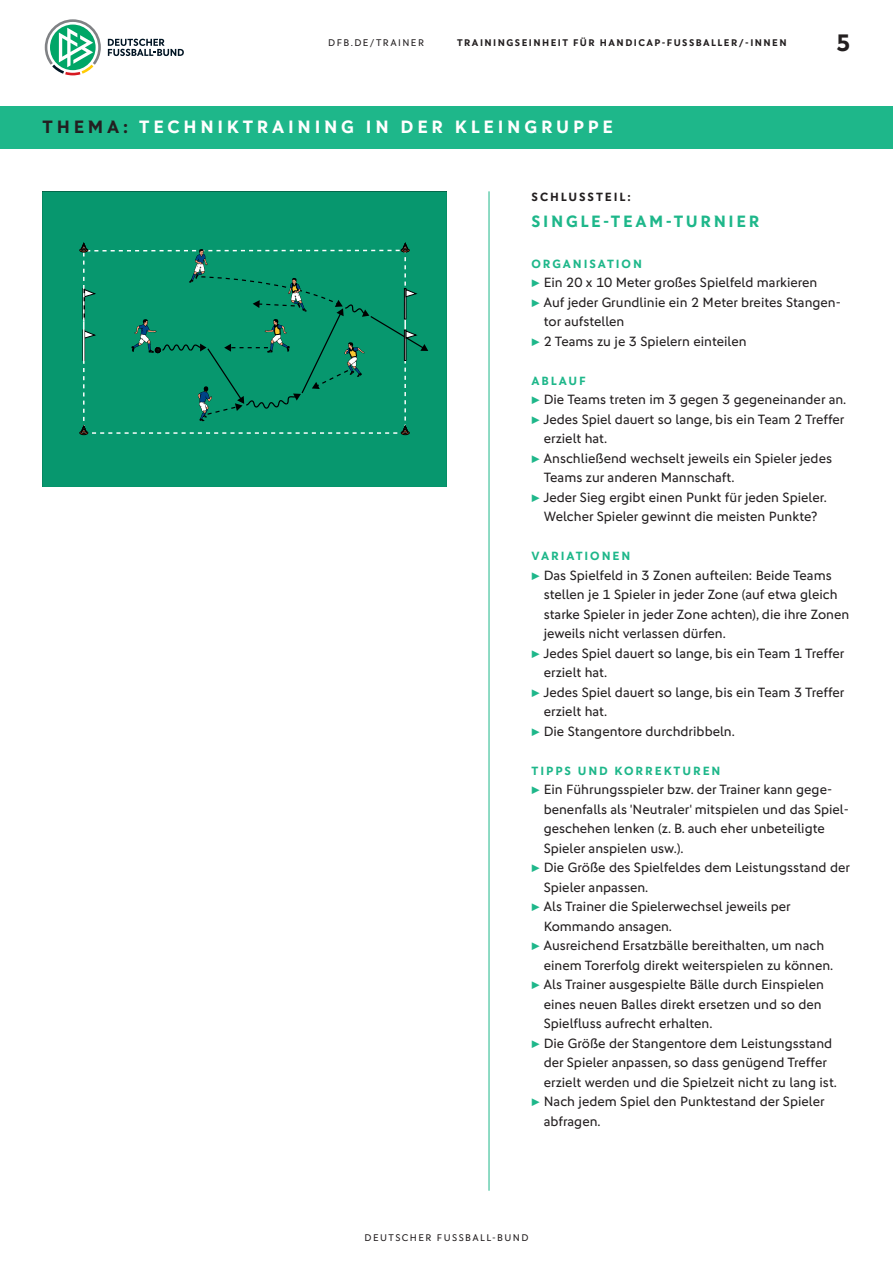
<style>
.page{position:relative;width:893px;height:1263px;background:#fff}
.page>*{position:absolute;margin:0;border:0;box-sizing:border-box;transform-origin:0 0}
.t1{font:700 24px "DFB Sans";color:#231f20}
.t2{font:700 18px "DFB Sans";letter-spacing:.21em;color:#fff}
.t3{font:700 16.5px "DFB Sans";letter-spacing:.16em;color:#1eb78a}
.t4{font:13.5px/19.5px "DFB Sans";color:#231f20}
.t5{font:700 12px "DFB Sans";letter-spacing:.16em;color:#1eb78a}
.t6{font:700 12px "DFB Sans";letter-spacing:.16em;color:#231f20}
.t7{font:700 9.75px "DFB Sans";letter-spacing:.15em;color:#231f20}
.t8{font:9.75px "DFB Sans";letter-spacing:.15em;color:#231f20}
.s1{color:#231f20}
.s2{font-family:"Mathematical Pi Six";font-size:10.5px;color:#1eb78a}
</style>
<div class="page">
<div style="left:0;top:106px;width:893px;height:43px;background:#1eb78a"></div>
<div style="left:43px;top:191px;width:403px;height:296px;background:#07976e"></div>
<svg style="left:80px;top:243px;width:348px;height:192px;background:#0c936d"></svg>
<hr style="left:489px;top:191px;width:1px;height:1000px;background:#1eb78a">
<svg style="left:108px;top:39px;width:76px;height:17px"></svg>
<svg style="left:45px;top:19px;width:56px;height:56px"></svg>
<p class="t8" style="left:328px;top:39px;width:97px">DFB.DE/TRAINER</p>
<p class="t7" style="left:457px;top:37px;width:331px">TRAININGSEINHEIT FÜR HANDICAP-FUSSBALLER/-INNEN</p>
<h1 class="t1" style="left:836px;top:28px;width:16px">5</h1>
<h2 class="t2" style="left:43px;top:116px;width:572px"><span class="s1">THEMA:</span> TECHNIKTRAINING IN DER KLEINGRUPPE</h2>
<p class="t6" style="left:532px;top:190px;width:101px">SCHLUSSTEIL:</p>
<p class="t3" style="left:532px;top:211px;width:229px">SINGLE-TEAM-TURNIER</p>
<p class="t5" style="left:532px;top:257px;width:112px">ORGANISATION</p>
<p class="t4" style="left:531px;top:274px;width:287px"><span class="s2">-</span> Ein 20 x 10 Meter großes Spielfeld markieren</p>
<p class="t4" style="left:544px;top:294px;width:299px;text-indent:-12px"><span class="s2">-</span> Auf jeder Grundlinie ein 2 Meter breites Stangen&shy;tor aufstellen</p>
<p class="t4" style="left:531px;top:333px;width:217px"><span class="s2">-</span> 2 Teams zu je 3 Spielern einteilen</p>
<p class="t5" style="left:532px;top:374px;width:56px">ABLAUF</p>
<p class="t4" style="left:531px;top:391px;width:316px"><span class="s2">-</span> Die Teams treten im 3 gegen 3 gegeneinander an.</p>
<p class="t4" style="left:544px;top:411px;width:302px;text-indent:-12px"><span class="s2">-</span> Jedes Spiel dauert so lange, bis ein Team 2 Treffer erzielt hat.</p>
<p class="t4" style="left:544px;top:450px;width:290px;text-indent:-12px"><span class="s2">-</span> Anschließend wechselt jeweils ein Spieler jedes<br>Teams zur anderen Mannschaft.</p>
<p class="t4" style="left:531px;top:489px;width:297px;text-align:center"><span class="s2">-</span> Jeder Sieg ergibt einen Punkt für jeden Spieler.<br>Welcher Spieler gewinnt die meisten Punkte?</p>
<p class="t5" style="left:532px;top:549px;width:100px">VARIATIONEN</p>
<p class="t4" style="left:544px;top:567px;width:307px;text-indent:-12px"><span class="s2">-</span> Das Spielfeld in 3 Zonen aufteilen: Beide Teams stellen je 1 Spieler in jeder Zone (auf etwa gleich starke Spieler in jeder Zone achten), die ihre Zonen jeweils nicht verlassen dürfen.</p>
<p class="t4" style="left:544px;top:645px;width:302px;text-indent:-12px"><span class="s2">-</span> Jedes Spiel dauert so lange, bis ein Team 1 Treffer erzielt hat.</p>
<p class="t4" style="left:544px;top:684px;width:302px;text-indent:-12px"><span class="s2">-</span> Jedes Spiel dauert so lange, bis ein Team 3 Treffer erzielt hat.</p>
<p class="t4" style="left:531px;top:723px;width:205px"><span class="s2">-</span> Die Stangentore durchdribbeln.</p>
<p class="t5" style="left:532px;top:764px;width:190px">TIPPS UND KORREKTUREN</p>
<p class="t4" style="left:544px;top:781px;width:307px;text-indent:-12px"><span class="s2">-</span> Ein Führungsspieler bzw. der Trainer kann gege - benenfalls als 'Neutraler' mitspielen und das Spiel - geschehen lenken (z. B. auch eher unbeteiligte Spieler anspielen usw.).</p>
<p class="t4" style="left:544px;top:859px;width:308px;text-indent:-12px"><span class="s2">-</span> Die Größe des Spielfeldes dem Leistungsstand der<br>Spieler anpassen.</p>
<p class="t4" style="left:544px;top:898px;width:249px;text-indent:-12px"><span class="s2">-</span> Als Trainer die Spielerwechsel jeweils per<br>Kommando ansagen.</p>
<p class="t4" style="left:544px;top:937px;width:291px;text-indent:-12px"><span class="s2">-</span> Ausreichend Ersatzbälle bereithalten, um nach einem Torerfolg direkt weiterspielen zu können.</p>
<p class="t4" style="left:544px;top:976px;width:282px;text-indent:-12px"><span class="s2">-</span> Als Trainer ausgespielte Bälle durch Einspielen eines neuen Balles direkt ersetzen und so den<br>Spielfluss aufrecht erhalten.</p>
<p class="t4" style="left:544px;top:1035px;width:295px;text-indent:-12px"><span class="s2">-</span> Die Größe der Stangentore dem Leistungsstand der Spieler anpassen, so dass genügend Treffer erzielt werden und die Spielzeit nicht zu lang ist.</p>
<p class="t4" style="left:544px;top:1093px;width:282px;text-indent:-12px"><span class="s2">-</span> Nach jedem Spiel den Punktestand der Spieler abfragen.</p>
<p class="t8" style="left:365px;top:1234px;width:165px">DEUTSCHER FUSSBALL-BUND</p>
</div>
